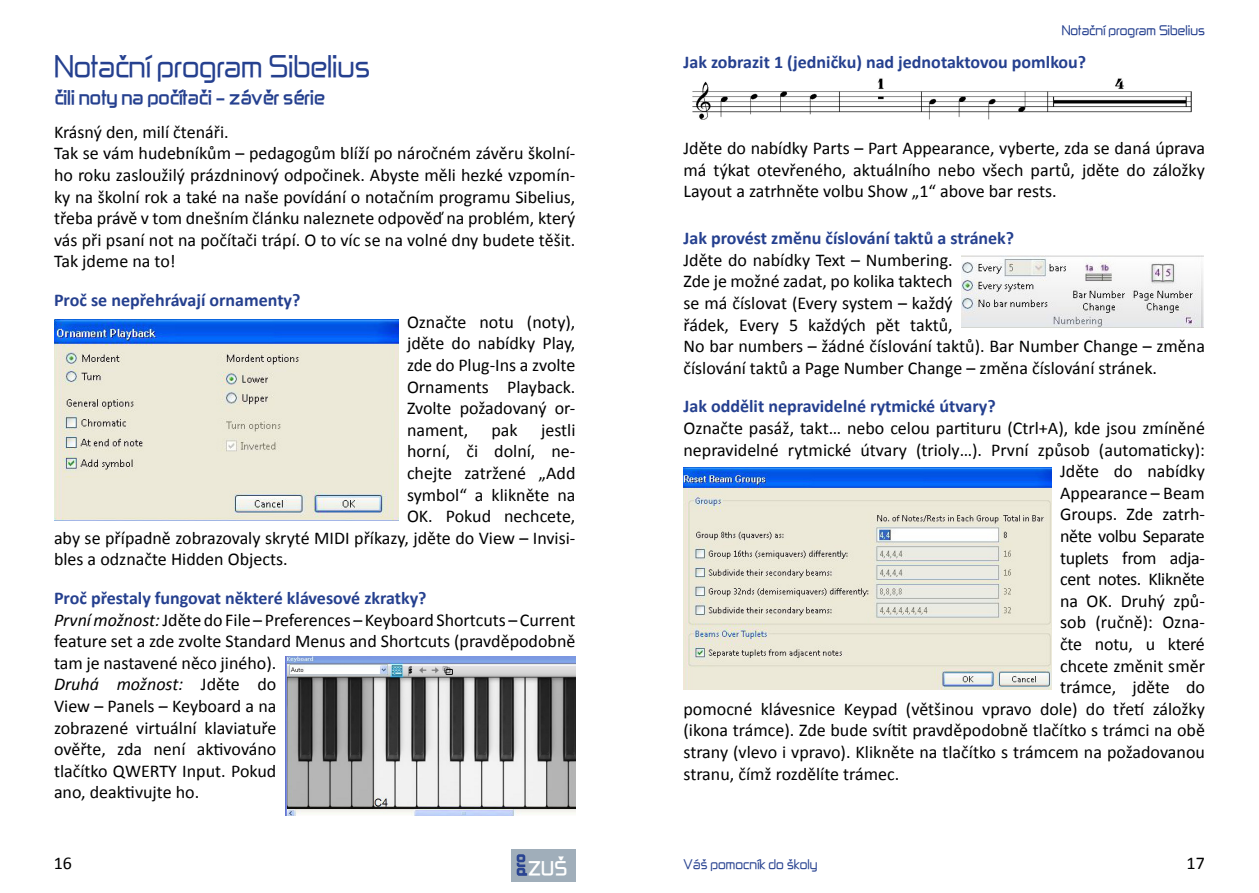
<style>
.page{position:relative;width:1259px;height:893px;background:#fff}
.page>*{position:absolute;margin:0;border:0;box-sizing:border-box;transform-origin:0 0}
.t1{font:27px "Zekton";letter-spacing:-.01em;color:#25408f}
.t2{font:18px/21.6px "Calibri";color:#000}
.t3{font:700 18px "Calibri";color:#25408f}
.t4{font:18px "Calibri";letter-spacing:-.02em;color:#000}
.t5{font:700 16.5px "Zekton";letter-spacing:-.01em;color:#25408f}
.t6{font:700 16.5px "Zekton";color:#fff}
.t7{font:12px "Zekton";color:#25408f}
.s1{font-weight:700;color:#25408f}
.s2{font-style:italic}
</style>
<div class="page">
<div style="left:511px;top:849px;width:64px;height:32px;background:#9dacb8"></div>
<svg style="left:516px;top:854px;width:11px;height:22px"></svg>
<img style="left:54px;top:320px;width:344px;height:201px">
<img style="left:961px;top:255px;width:242px;height:72px">
<img style="left:683px;top:468px;width:368px;height:222px">
<img style="left:692px;top:78px;width:500px;height:42px">
<img style="left:286px;top:657px;width:289px;height:158px">
<h1 class="t1" style="left:54px;top:48px;width:317px">Notační program Sibelius</h1>
<p class="t5" style="left:54px;top:85px;width:273px">čili noty na počítači – závěr série</p>
<p class="t2" style="left:54px;top:120px;width:523px">Krásný den, milí čtenáři.<br>Tak se vám hudebníkům – pedagogům blíží po náročném závěru školní&shy;ho roku zasloužilý prázdninový odpočinek. Abyste měli hezké vzpomín&shy;ky na školní rok a také na naše povídání o notačním programu Sibelius, třeba právě v tom dnešním článku naleznete odpověď na problém, který vás při psaní not na počítači trápí. O to víc se na volné dny budete těšit.<br>Tak jdeme na to!</p>
<p class="t3" style="left:54px;top:289px;width:248px">Proč se nepřehrávají ornamenty?</p>
<p class="t2" style="left:407px;top:310px;width:170px;text-align:justify">Označte notu (noty), jděte do nabídky Play, zde do Plug-Ins a zvolte Ornaments Playback.<br>Zvolte požadovaný or&shy;nament,</p>
<p class="t2" style="left:491px;top:418px;width:28px">pak</p>
<p class="t2" style="left:541px;top:418px;width:36px">jestli</p>
<p class="t2" style="left:407px;top:440px;width:170px">horní, či dolní, ne-</p>
<p class="t2" style="left:407px;top:461px;width:170px">chejte zatržené „Add</p>
<p class="t2" style="left:407px;top:483px;width:170px">symbol“ a klikněte na</p>
<p class="t2" style="left:407px;top:504px;width:170px">OK. Pokud nechcete,</p>
<p class="t2" style="left:54px;top:526px;width:523px">aby se případně zobrazovaly skryté MIDI příkazy, jděte do View – Invisi-</p>
<p class="t2" style="left:54px;top:548px;width:235px">bles a odznačte Hidden Objects.</p>
<p class="t2" style="left:54px;top:586px;width:523px"><span class="s1">Proč přestaly fungovat některé klávesové zkratky?<br></span><span class="s2">První možnost:</span> Jděte do File – Preferences – Keyboard Shortcuts – Current feature set a zde zvolte Standard Menus and Shortcuts (pravděpodobně tam je nastavené něco jiného).<br><span class="s2">Druhá možnost:</span> Jděte do<br>View – Panels – Keyboard a na<br>zobrazené virtuální klaviatuře<br>ověřte, zda není aktivováno<br>tlačítko QWERTY Input. Pokud<br>ano, deaktivujte ho.</p>
<p class="t7" style="left:1061px;top:22px;width:145px">Notační program Sibelius</p>
<p class="t3" style="left:683px;top:50px;width:404px">Jak zobrazit 1 (jedničku) nad jednotaktovou pomlkou?</p>
<p class="t2" style="left:683px;top:136px;width:523px;text-align:justify">Jděte do nabídky Parts – Part Appearance, vyberte, zda se daná úprava má týkat otevřeného, aktuálního nebo všech partů, jděte do záložky Layout a zatrhněte volbu Show „1“ above bar rests.</p>
<p class="t3" style="left:683px;top:227px;width:332px">Jak provést změnu číslování taktů a stránek?</p>
<p class="t2" style="left:683px;top:248px;width:523px">Jděte do nabídky Text – Numbering.<br>Zde je možné zadat, po kolika taktech<br>se má číslovat (Every system – každý<br>řádek, Every 5 každých pět taktů,<br>No bar numbers – žádné číslování taktů). Bar Number Change – změna číslování taktů a Page Number Change – změna číslování stránek.</p>
<p class="t3" style="left:683px;top:395px;width:314px">Jak oddělit nepravidelné rytmické útvary?</p>
<p class="t2" style="left:683px;top:416px;width:523px">Označte pasáž, takt… nebo celou partituru (Ctrl+A), kde jsou zmíněné</p>
<p class="t2" style="left:683px;top:438px;width:523px">nepravidelné rytmické útvary (trioly…). První způsob (automaticky):</p>
<p class="t2" style="left:1060px;top:460px;width:146px">Jděte do nabídky</p>
<p class="t2" style="left:1060px;top:481px;width:146px">Appearance – Beam</p>
<p class="t2" style="left:1060px;top:503px;width:146px">Groups. Zde zatrh-</p>
<p class="t4" style="left:1060px;top:525px;width:146px">něte volbu Separate</p>
<p class="t4" style="left:1060px;top:546px;width:146px">tuplets from adja-</p>
<p class="t4" style="left:1060px;top:568px;width:146px">cent notes. Klikněte</p>
<p class="t2" style="left:1060px;top:589px;width:146px">na OK. Druhý způ-</p>
<p class="t2" style="left:1060px;top:611px;width:146px">sob (ručně): Ozna-</p>
<p class="t2" style="left:1060px;top:632px;width:146px">čte notu, u které</p>
<p class="t2" style="left:1060px;top:654px;width:146px">chcete změnit směr</p>
<p class="t2" style="left:1060px;top:676px;width:146px">trámce, jděte do</p>
<p class="t2" style="left:683px;top:697px;width:523px">pomocné klávesnice Keypad (většinou vpravo dole) do třetí záložky</p>
<p class="t2" style="left:683px;top:719px;width:523px">(ikona trámce). Zde bude svítit pravděpodobně tlačítko s trámci na obě</p>
<p class="t2" style="left:683px;top:740px;width:523px">strany (vlevo i vpravo). Klikněte na tlačítko s trámcem na požadovanou</p>
<p class="t2" style="left:683px;top:762px;width:217px">stranu, čímž rozdělíte trámec.</p>
<p class="t6" style="left:528px;top:856px;width:40px">ZUŠ</p>
<p class="t2" style="left:54px;top:852px;width:20px">16</p>
<p class="t7" style="left:683px;top:856px;width:135px">Váš pomocník do školy</p>
<p class="t2" style="left:1186px;top:851px;width:20px">17</p>
</div>
